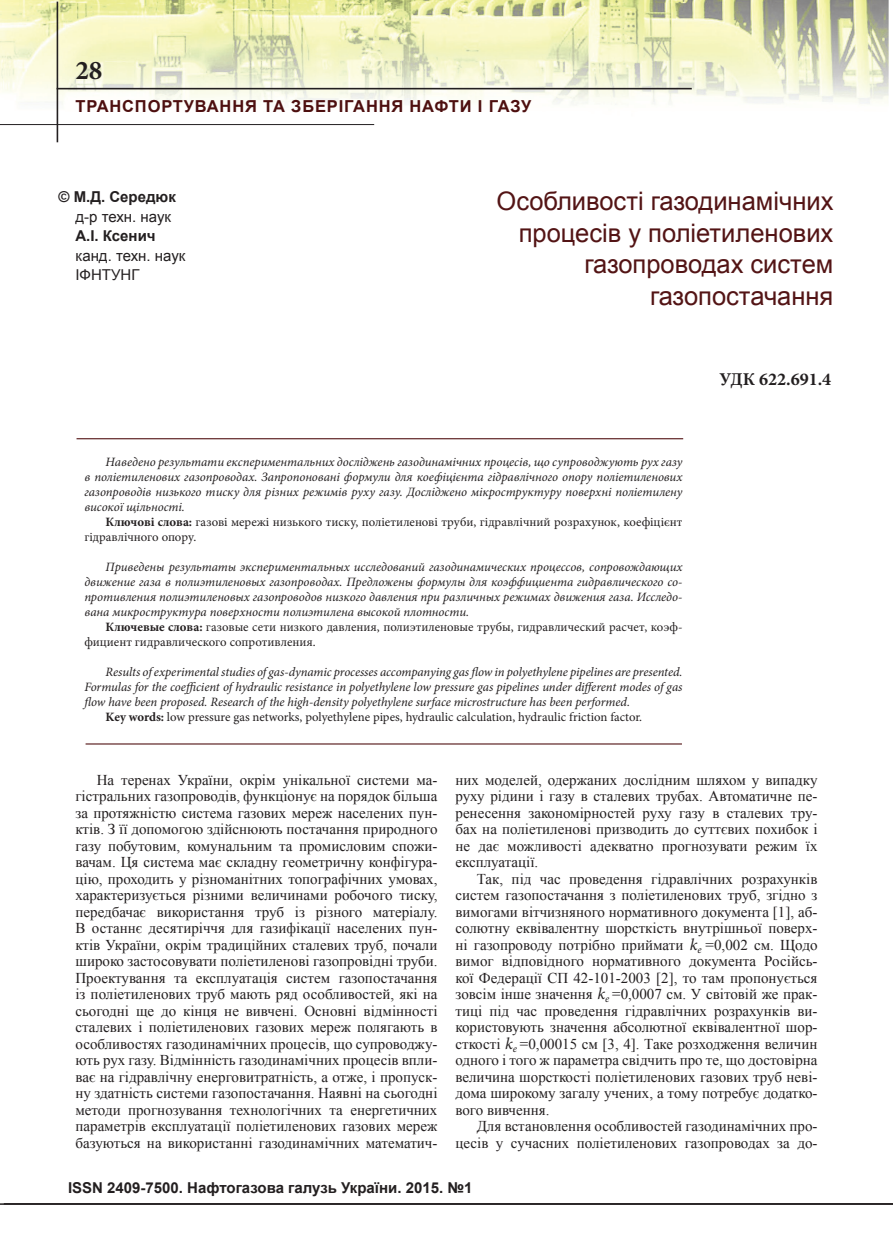
<style>
.page{position:relative;width:893px;height:1255px;background:#fff}
.page>*{position:absolute;margin:0;border:0;box-sizing:border-box;transform-origin:0 0}
.t1{font:700 27px "Minion Pro";color:#231f20}
.t2{font:25.5px/31.5px "Arial";color:#531415;text-align:right}
.t3{font:700 18px "Minion Pro";color:#231f20}
.t4{font:700 16.5px "Arial";letter-spacing:.05em;color:#4d0f0f}
.t5{font:15px/16.5px "Times New Roman";color:#231f20;text-align:justify}
.t6{font:700 15px "Arial";color:#231f20}
.t7{font:15px/19.5px "Arial";color:#231f20}
.t8{font:italic 12.75px/15px "Minion Pro";letter-spacing:-.005em;color:#231f20;text-align:justify}
.t9{font:12.75px/15px "Minion Pro";color:#231f20}
.s1{font-weight:700}
.s2{font-family:"Minion Pro";font-style:italic;font-size:16.5px}
</style>
<div class="page">
<hr style="left:0;top:1203px;width:893px;height:1px;background:#231f20">
<hr style="left:4px;top:1202px;width:889px;height:2px;background:#231f20">
<img style="left:0;top:0;width:889px;height:123px">
<hr style="left:57px;top:2px;width:1px;height:140px;background:#231f20">
<hr style="left:0;top:124px;width:374px;height:1px;background:#231f20">
<hr style="left:57px;top:88px;width:635px;height:1px;background:#231f20">
<hr style="left:77px;top:438px;width:606px;height:1px;background:#531415">
<hr style="left:86px;top:743px;width:596px;height:1px;background:#531415">
<h1 class="t1" style="left:75px;top:52px;width:28px">28</h1>
<h1 class="t1" style="left:80px;top:55px;width:28px">28</h1>
<p class="t4" style="left:80px;top:97px;width:457px">ТРАНСПОРТУВАННЯ ТА ЗБЕРІГАННЯ НАФТИ І ГАЗУ</p>
<p class="t4" style="left:75px;top:94px;width:457px">ТРАНСПОРТУВАННЯ ТА ЗБЕРІГАННЯ НАФТИ І ГАЗУ</p>
<p class="t6" style="left:58px;top:186px;width:119px">© М.Д. Середюк</p>
<p class="t7" style="left:75px;top:207px;width:97px">д-р техн. наук</p>
<p class="t6" style="left:75px;top:225px;width:82px">А.І. Ксенич</p>
<p class="t7" style="left:75px;top:246px;width:111px">канд. техн. наук<br>ІФНТУНГ</p>
<h2 class="t2" style="left:496px;top:185px;width:338px">Особливості газодинамічних процесів у поліетиленових газопроводах систем газопостачання</h2>
<p class="t3" style="left:719px;top:367px;width:113px">УДК 622.691.4</p>
<p class="t8" style="left:84px;top:454px;width:600px;text-indent:21px">Наведено результати експериментальних досліджень газодинамічних процесів, що супроводжують рух газу в поліетиленових газопроводах. Запропоновані формули для коефіцієнта гідравлічного опору поліетиленових газопроводів низького тиску для різних режимів руху газу. Досліджено мікроструктуру поверхні поліетилену високої щільності.</p>
<p class="t9" style="left:84px;top:514px;width:600px;text-indent:21px"><span class="s1">Ключові слова:</span> газові мережі низького тиску, поліетиленові труби, гідравлічний розрахунок, коефіцієнт гідравлічного опору.</p>
<p class="t8" style="left:84px;top:559px;width:600px;text-indent:21px">Приведены результаты экспериментальных исследований газодинамических процессов, сопровождающих движение газа в полиэтиленовых газопроводах. Предложены формулы для коэффициента гидравлического со&shy;противления полиэтиленовых газопроводов низкого давления при различных режимах движения газа. Исследо&shy;вана микроструктура поверхности полиэтилена высокой плотности.</p>
<p class="t9" style="left:84px;top:619px;width:600px;text-indent:21px"><span class="s1">Ключевые слова:</span> газовые сети низкого давления, полиэтиленовые трубы, гидравлический расчет, коэф&shy;фициент гидравлического сопротивления.</p>
<p class="t8" style="left:106px;top:664px;width:578px">Results of experimental studies of gas-dynamic processes accompanying gas flow in polyethylene pipelines are presented.</p>
<p class="t8" style="left:84px;top:679px;width:600px">Formulas for the coefficient of hydraulic resistance in polyethylene low pressure gas pipelines under different modes of gas</p>
<p class="t8" style="left:84px;top:694px;width:547px">flow have been proposed. Research of the high-density polyethylene surface microstructure has been performed.</p>
<p class="t9" style="left:106px;top:709px;width:538px"><span class="s1">Key words:</span> low pressure gas networks, polyethylene pipes, hydraulic calculation, hydraulic friction factor.</p>
<p class="t5" style="left:75px;top:771px;width:364px;text-indent:21px">На теренах України, окрім унікальної системи ма&shy;гістральних газопроводів, функціонує на порядок більша за протяжністю система газових мереж населених пун&shy;ктів. З її допомогою здійснюють постачання природного газу побутовим, комунальним та промисловим спожи&shy;вачам. Ця система має складну геометричну конфігура&shy;цію, проходить у різноманітних топографічних умовах, характеризується різними величинами робочого тиску, передбачає використання труб із різного матеріалу.<br>В останнє десятиріччя для газифікації населених пун&shy;ктів України, окрім традиційних сталевих труб, почали широко застосовувати поліетиленові газопровідні труби.<br>Проектування та експлуатація систем газопостачання із поліетиленових труб мають ряд особливостей, які на сьогодні ще до кінця не вивчені. Основні відмінності сталевих і поліетиленових газових мереж полягають в особливостях газодинамічних процесів, що супроводжу&shy;ють рух газу. Відмінність газодинамічних процесів впли&shy;ває на гідравлічну енерговитратність, а отже, і пропуск&shy;ну здатність системи газопостачання. Наявні на сьогодні методи прогнозування технологічних та енергетичних параметрів експлуатації поліетиленових газових мереж базуються на використанні газодинамічних математич-</p>
<p class="t5" style="left:455px;top:771px;width:363px">них моделей, одержаних дослідним шляхом у випадку руху рідини і газу в сталевих трубах. Автоматичне пе&shy;ренесення закономірностей руху газу в сталевих тру&shy;бах на поліетиленові призводить до суттєвих похибок і не дає можливості адекватно прогнозувати режим їх експлуатації.</p>
<p class="t5" style="left:455px;top:870px;width:363px;text-indent:21px">Так, під час проведення гідравлічних розрахунків систем газопостачання з поліетиленових труб, згідно з вимогами вітчизняного нормативного документа [1], аб&shy;солютну еквівалентну шорсткість внутрішньої поверх&shy;ні газопроводу потрібно приймати <span class="s2">k</span><sub>e</sub> =0,002 см. Щодо вимог відповідного нормативного документа Російсь&shy;кої Федерації СП 42-101-2003 [2], то там пропонується зовсім інше значення <span class="s2">k</span><sub>e</sub> =0,0007 см. У світовій же прак&shy;тиці під час проведення гідравлічних розрахунків ви&shy;користовують значення абсолютної еквівалентної шор&shy;сткості <span class="s2">k</span><sub>e</sub> =0,00015 см [3, 4]. Таке розходження величин одного і того ж параметра свідчить про те, що достовірна величина шорсткості поліетиленових газових труб неві&shy;дома широкому загалу учених, а тому потребує додатко&shy;вого вивчення.</p>
<p class="t5" style="left:455px;top:1117px;width:363px;text-align:right">Для встановлення особливостей газодинамічних про&shy;цесів у сучасних поліетиленових газопроводах за до-</p>
<p class="t6" style="left:68px;top:1176px;width:406px">ISSN 2409-7500. Нафтогазова галузь України. 2015. №1</p>
</div>
